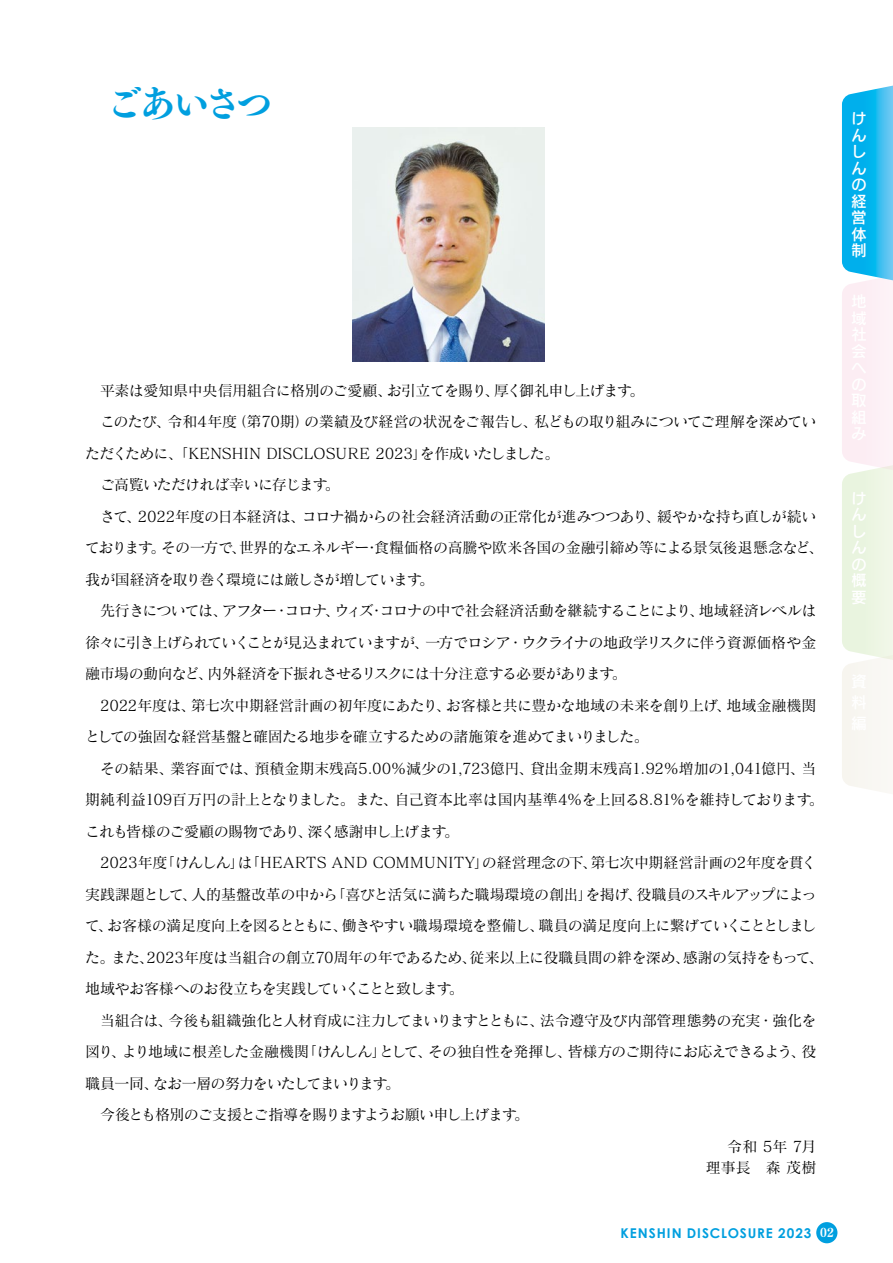
<style>
.page{position:relative;width:893px;height:1263px;background:#fff}
.page>*{position:absolute;margin:0;border:0;box-sizing:border-box;transform-origin:0 0}
.t1{font:800 36px "Tsuku Min Pro";letter-spacing:-.1em;color:#009fdf}
.t2{font:15px "Matisse Pro M";letter-spacing:-.04em;color:#000}
.t3{font:15px "Matisse Pro M";letter-spacing:-.02em;color:#000}
.t4{font:15px "Matisse Pro M";letter-spacing:-.08em;color:#000}
.t5{font:15px "Matisse Pro M";letter-spacing:-.06em;color:#000}
.t6{font:15px "Matisse Pro M";letter-spacing:-.01em;color:#000}
.t7{font:15px "Matisse Pro M";letter-spacing:-.015em;color:#000}
.t8{font:15px "Matisse Pro M";letter-spacing:-.065em;color:#000}
.t9{font:15px "Matisse Pro M";letter-spacing:-.07em;color:#000}
.t10{font:15px "Matisse Pro M";letter-spacing:-.075em;color:#000}
.t11{font:15px/16.5px "New Rodin Pro DB";color:#fff;text-align:justify}
.t12{font:700 13.5px "Century Gothic";letter-spacing:.07em;color:#009fdf}
.s1{font-family:"Tsuku BMD Min Std E";font-weight:400;font-size:12px;color:#fff}
</style>
<div class="page">
<img style="left:353px;top:128px;width:191px;height:233px">
<div style="left:816px;top:1222px;width:21px;height:21px;background:#009fdf;border-radius:50%"></div>
<svg style="left:842px;top:85px;width:51px;height:708px"></svg>
<h1 class="t1" style="left:106px;top:74px;width:168px">ごあいさつ</h1>
<p class="t11" style="left:851px;top:109px;width:16px">けんしんの経営体制</p>
<p class="t2" style="left:100px;top:381px;width:546px">平素は愛知県中央信用組合に格別のご愛顧、お引立てを賜り、厚く御礼申し上げます。</p>
<p class="t2" style="left:100px;top:412px;width:718px">このたび、令和4年度（第70期）の業績及び経営の状況をご報告し、私どもの取り組みについてご理解を深めてい</p>
<p class="t7" style="left:85px;top:444px;width:476px">ただくために、「KENSHIN DISCLOSURE 2023」を作成いたしました。</p>
<p class="t2" style="left:100px;top:475px;width:241px">ご高覧いただければ幸いに存じます。</p>
<p class="t2" style="left:100px;top:507px;width:718px">さて、2022年度の日本経済は、コロナ禍からの社会経済活動の正常化が進みつつあり、緩やかな持ち直しが続い</p>
<p class="t2" style="left:85px;top:538px;width:740px">ております。その一方で、世界的なエネルギー・食糧価格の高騰や欧米各国の金融引締め等による景気後退懸念など、</p>
<p class="t9" style="left:85px;top:570px;width:351px">我が国経済を取り巻く環境には厳しさが増しています。</p>
<p class="t2" style="left:100px;top:601px;width:718px">先行きについては、アフター・コロナ、ウィズ・コロナの中で社会経済活動を継続することにより、地域経済レベルは</p>
<p class="t4" style="left:85px;top:633px;width:733px">徐々に引き上げられていくことが見込まれていますが、一方でロシア・ウクライナの地政学リスクに伴う資源価格や金</p>
<p class="t2" style="left:85px;top:664px;width:543px">融市場の動向など、内外経済を下振れさせるリスクには十分注意する必要があります。</p>
<p class="t3" style="left:100px;top:696px;width:718px">2022年度は、第七次中期経営計画の初年度にあたり、お客様と共に豊かな地域の未来を創り上げ、地域金融機関</p>
<p class="t2" style="left:85px;top:727px;width:565px">としての強固な経営基盤と確固たる地歩を確立するための諸施策を進めてまいりました。</p>
<p class="t3" style="left:100px;top:759px;width:718px">その結果、業容面では、預積金期末残高5.00％減少の1,723億円、貸出金期末残高1.92％増加の1,041億円、当</p>
<p class="t2" style="left:85px;top:790px;width:740px">期純利益109百万円の計上となりました。また、自己資本比率は国内基準4％を上回る8.81％を維持しております。</p>
<p class="t5" style="left:85px;top:822px;width:376px">これも皆様のご愛顧の賜物であり、深く感謝申し上げます。</p>
<p class="t6" style="left:100px;top:853px;width:718px">2023年度「けんしん」は「HEARTS AND COMMUNITY」の経営理念の下、第七次中期経営計画の2年度を貫く</p>
<p class="t2" style="left:85px;top:885px;width:733px">実践課題として、人的基盤改革の中から「喜びと活気に満ちた職場環境の創出」を掲げ、役職員のスキルアップによっ</p>
<p class="t2" style="left:85px;top:916px;width:733px">て、お客様の満足度向上を図るとともに、働きやすい職場環境を整備し、職員の満足度向上に繋げていくこととしまし</p>
<p class="t2" style="left:85px;top:948px;width:740px">た。また、2023年度は当組合の創立70周年の年であるため、従来以上に役職員間の絆を深め、感謝の気持をもって、</p>
<p class="t8" style="left:85px;top:979px;width:380px">地域やお客様へのお役立ちを実践していくことと致します。</p>
<p class="t2" style="left:100px;top:1011px;width:718px">当組合は、今後も組織強化と人材育成に注力してまいりますとともに、法令遵守及び内部管理態勢の充実・強化を</p>
<p class="t5" style="left:85px;top:1042px;width:733px">図り、より地域に根差した金融機関「けんしん」として、その独自性を発揮し、皆様方のご期待にお応えできるよう、役</p>
<p class="t10" style="left:85px;top:1074px;width:317px">職員一同、なお一層の努力をいたしてまいります。</p>
<p class="t4" style="left:100px;top:1105px;width:431px">今後とも格別のご支援とご指導を賜りますようお願い申し上げます。</p>
<p class="t2" style="left:727px;top:1137px;width:91px">令和 5年 7月</p>
<p class="t2" style="left:706px;top:1158px;width:112px">理事長　森 茂樹</p>
<p class="t11" style="left:851px;top:488px;width:16px">けんしんの概要</p>
<p class="t12" style="left:620px;top:1225px;width:215px">KENSHIN DISCLOSURE 2023 <span class="s1">02</span></p>
</div>
